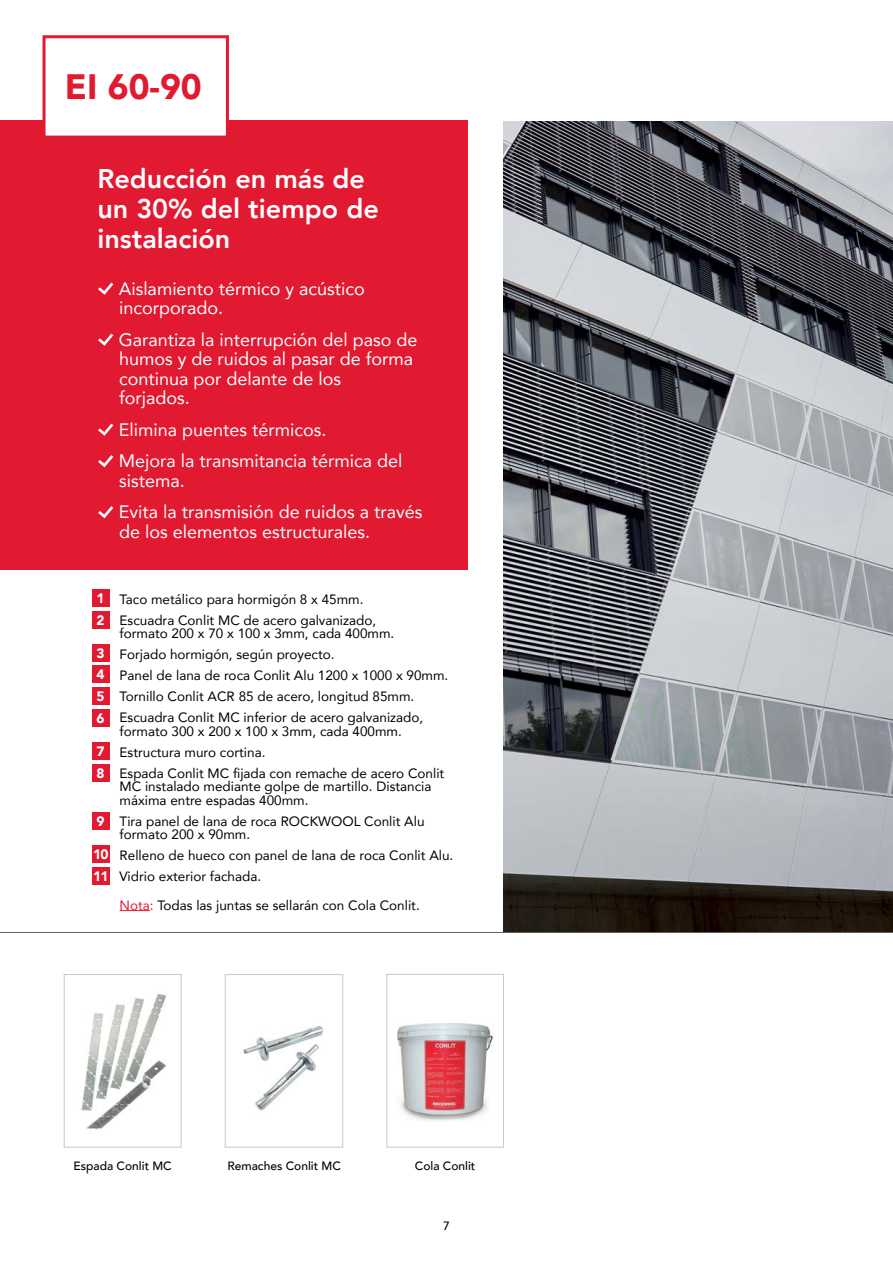
<style>
.page{position:relative;width:893px;height:1263px;background:#fff}
.page>*{position:absolute;margin:0;border:0;box-sizing:border-box;transform-origin:0 0}
.t1{font:900 35.25px "Avenir";color:#e11931}
.t2{font:800 27px/30px "Avenir";color:#fff}
.t3{font:18px/19.5px "Avenir";color:#fff}
.t4{font:900 13.65px/21.9px "Avenir";color:#fff}
.t5{font:13.5px/21px "Avenir";color:#000}
.t6{font:500 12px "Avenir";color:#000}
.s1{color:#e11931}
</style>
<div class="page">
<img style="left:243px;top:1026px;width:81px;height:85px">
<div style="left:225px;top:974px;width:118px;height:173px;border:1px solid #c7c8ca"></div>
<img style="left:504px;top:121px;width:389px;height:811px">
<div style="left:0;top:121px;width:468px;height:449px;background:#e11931"></div>
<svg style="left:98px;top:283px;width:15px;height:12px"></svg>
<svg style="left:98px;top:334px;width:15px;height:12px"></svg>
<svg style="left:98px;top:424px;width:15px;height:12px"></svg>
<svg style="left:98px;top:455px;width:15px;height:12px"></svg>
<svg style="left:98px;top:506px;width:15px;height:12px"></svg>
<div style="left:43px;top:35px;width:186px;height:104px;background:#fff;border:3px solid #e11931"></div>
<hr style="left:0;top:932px;width:893px;height:1px;background:#636466">
<img style="left:397px;top:1023px;width:97px;height:98px">
<div style="left:386px;top:974px;width:118px;height:173px;border:1px solid #c7c8ca"></div>
<div style="left:92px;top:589px;width:18px;height:18px;background:#e11931"></div>
<div style="left:92px;top:665px;width:18px;height:18px;background:#e11931"></div>
<div style="left:92px;top:764px;width:18px;height:18px;background:#e11931"></div>
<div style="left:92px;top:709px;width:18px;height:18px;background:#e11931"></div>
<div style="left:92px;top:812px;width:18px;height:17px;background:#e11931"></div>
<div style="left:92px;top:845px;width:18px;height:18px;background:#e11931"></div>
<div style="left:92px;top:867px;width:18px;height:18px;background:#e11931"></div>
<div style="left:92px;top:611px;width:18px;height:17px;background:#e11931"></div>
<div style="left:92px;top:687px;width:18px;height:18px;background:#e11931"></div>
<div style="left:92px;top:644px;width:18px;height:17px;background:#e11931"></div>
<div style="left:92px;top:742px;width:18px;height:17px;background:#e11931"></div>
<hr style="left:120px;top:910px;width:30px;height:1px;background:#e11931">
<img style="left:81px;top:994px;width:86px;height:136px">
<div style="left:64px;top:974px;width:118px;height:173px;border:1px solid #c7c8ca"></div>
<h1 class="t1" style="left:65px;top:57px;width:138px">EI 60-90</h1>
<h2 class="t2" style="left:97px;top:164px;width:283px">Reducción en más de un 30% del tiempo de instalación</h2>
<h3 class="t3" style="left:119px;top:278px;width:248px">Aislamiento térmico y acústico incorporado.</h3>
<h3 class="t3" style="left:119px;top:329px;width:300px">Garantiza la interrupción del paso de humos y de ruidos al pasar de forma continua por delante de los<br>forjados.</h3>
<h3 class="t3" style="left:119px;top:413px;width:285px;line-height:31.5px">Elimina puentes térmicos.<br>Mejora la transmitancia térmica del</h3>
<h3 class="t3" style="left:119px;top:464px;width:305px;line-height:31.5px">sistema.<br>Evita la transmisión de ruidos a través</h3>
<h3 class="t3" style="left:119px;top:521px;width:253px">de los elementos estructurales.</h3>
<p class="t4" style="left:96px;top:587px;width:10px">1</p>
<p class="t4" style="left:96px;top:609px;width:10px">2</p>
<p class="t4" style="left:96px;top:642px;width:10px">3</p>
<p class="t4" style="left:96px;top:663px;width:10px">4</p>
<p class="t4" style="left:96px;top:685px;width:10px">5</p>
<p class="t4" style="left:96px;top:707px;width:10px">6</p>
<p class="t4" style="left:96px;top:740px;width:10px">7</p>
<p class="t4" style="left:96px;top:762px;width:10px">8</p>
<p class="t4" style="left:96px;top:810px;width:10px">9</p>
<p class="t4" style="left:93px;top:843px;width:17px">10<br>11</p>
<p class="t5" style="left:120px;top:588px;width:258px">Taco metálico para hormigón 8 x 45mm.<br>Escuadra Conlit MC de acero galvanizado,</p>
<p class="t5" style="left:120px;top:622px;width:330px">formato 200 x 70 x 100 x 3mm, cada 400mm.<br>Forjado hormigón, según proyecto.<br>Panel de lana de roca Conlit Alu 1200 x 1000 x 90mm.<br>Tornillo Conlit ACR 85 de acero, longitud 85mm.<br>Escuadra Conlit MC inferior de acero galvanizado,</p>
<p class="t5" style="left:120px;top:720px;width:326px">formato 300 x 200 x 100 x 3mm, cada 400mm.<br>Estructura muro cortina.<br>Espada Conlit MC fijada con remache de acero Conlit</p>
<p class="t5" style="left:120px;top:779px;width:313px;line-height:13.5px">MC instalado mediante golpe de martillo. Distancia máxima entre espadas 400mm.</p>
<p class="t5" style="left:120px;top:814px;width:306px;line-height:13.5px">Tira panel de lana de roca ROCKWOOL Conlit Alu formato 200 x 90mm.</p>
<p class="t5" style="left:120px;top:844px;width:335px">Relleno de hueco con panel de lana de roca Conlit Alu.<br>Vidrio exterior fachada.</p>
<p class="t5" style="left:120px;top:894px;width:302px"><span class="s1">Nota:</span> Todas las juntas se sellarán con Cola Conlit.</p>
<p class="t6" style="left:74px;top:1155px;width:100px">Espada Conlit MC</p>
<p class="t6" style="left:415px;top:1155px;width:62px">Cola Conlit</p>
<p class="t6" style="left:227px;top:1155px;width:115px">Remaches Conlit MC</p>
<p class="t6" style="left:443px;top:1215px;width:8px">7</p>
</div>
